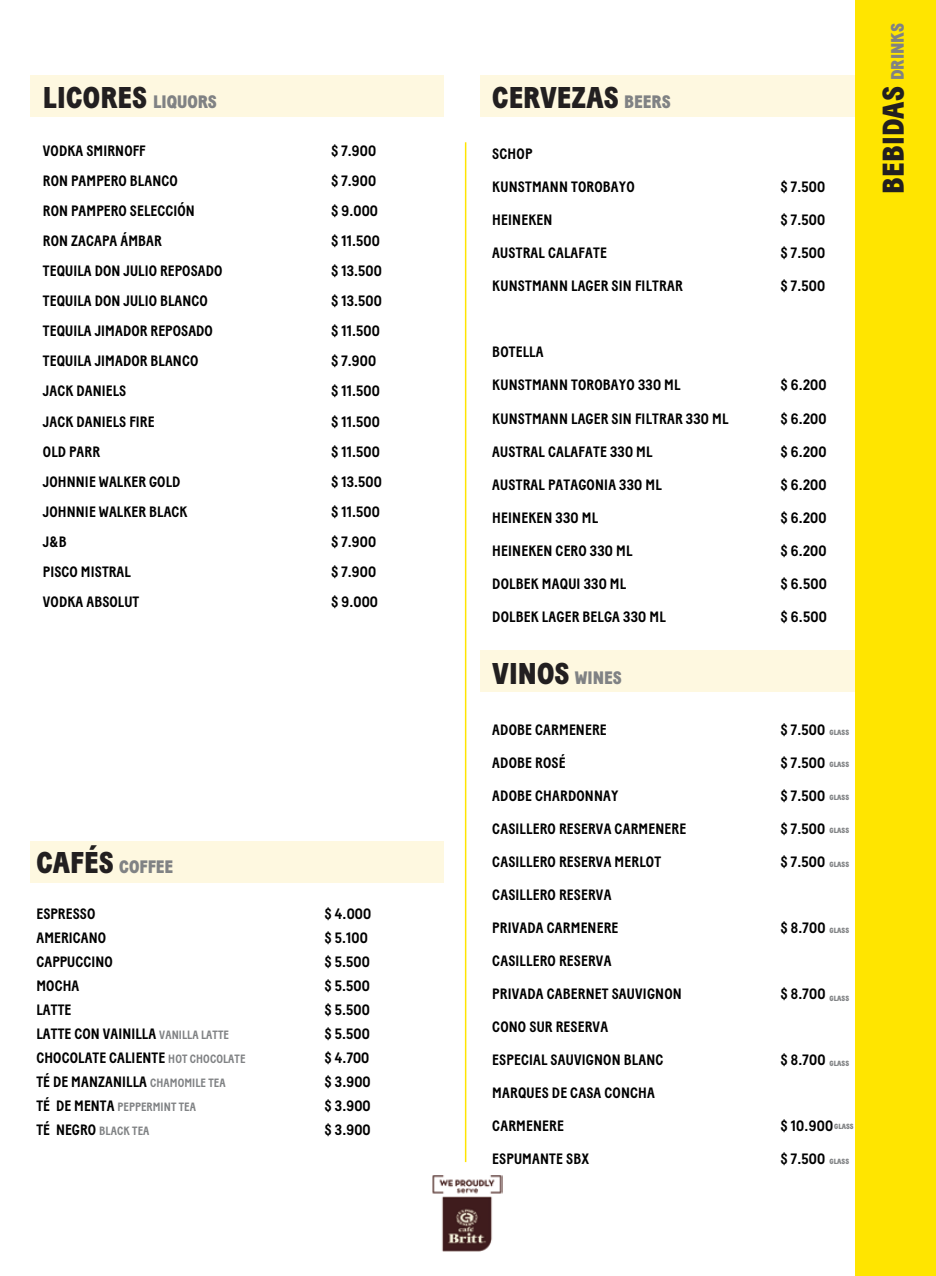
<style>
.page{position:relative;width:936px;height:1276px;background:#fff}
.page>*{position:absolute;margin:0;border:0;box-sizing:border-box;transform-origin:0 0}
.t1{font:900 30px "Baton";letter-spacing:.01em;color:#221f20}
.t2{font:900 18px "Baton";color:#808284}
.t3{font:700 15px "Baton";letter-spacing:.015em;color:#010101}
.t4{font:700 12px "Baton";letter-spacing:.01em;color:#808284}
.t5{font:900 7.5px "Baton";color:#808284}
.s1{font-size:18px;color:#808284}
.s2{font-size:30px;color:#221f20}
.s3{font-size:12px;color:#808284}
.s4{font-size:15px;color:#010101}
</style>
<div class="page">
<div style="left:480px;top:75px;width:450px;height:41px;background:#fef8e0"></div>
<div style="left:480px;top:650px;width:450px;height:42px;background:#fef8e0"></div>
<div style="left:31px;top:75px;width:413px;height:41px;background:#fef8e0"></div>
<div style="left:31px;top:841px;width:413px;height:41px;background:#fef8e0"></div>
<div style="left:854px;top:0;width:81px;height:1276px;background:#ffe500"></div>
<hr style="left:465px;top:142px;width:1px;height:1020px;background:#ffe500">
<img style="left:432px;top:1175px;width:70px;height:77px">
<h1 class="t1" style="left:43px;top:80px;width:175px">LICORES <span class="s1">LIQUORS</span></h1>
<p class="t3" style="left:43px;top:142px;width:104px">VODKA SMIRNOFF</p>
<p class="t3" style="left:331px;top:142px;width:46px">$ 7.900</p>
<p class="t3" style="left:43px;top:172px;width:136px">RON PAMPERO BLANCO</p>
<p class="t3" style="left:331px;top:172px;width:46px">$ 7.900</p>
<p class="t3" style="left:43px;top:202px;width:153px">RON PAMPERO SELECCIÓN</p>
<p class="t3" style="left:331px;top:202px;width:48px">$ 9.000</p>
<p class="t3" style="left:43px;top:232px;width:120px">RON ZACAPA ÁMBAR</p>
<p class="t3" style="left:331px;top:232px;width:50px">$ 11.500</p>
<p class="t3" style="left:43px;top:262px;width:181px">TEQUILA DON JULIO REPOSADO</p>
<p class="t3" style="left:331px;top:262px;width:52px">$ 13.500</p>
<p class="t3" style="left:43px;top:292px;width:166px">TEQUILA DON JULIO BLANCO</p>
<p class="t3" style="left:331px;top:292px;width:52px">$ 13.500</p>
<p class="t3" style="left:43px;top:322px;width:171px">TEQUILA JIMADOR REPOSADO</p>
<p class="t3" style="left:331px;top:322px;width:50px">$ 11.500</p>
<p class="t3" style="left:43px;top:352px;width:157px">TEQUILA JIMADOR BLANCO</p>
<p class="t3" style="left:331px;top:352px;width:46px">$ 7.900</p>
<p class="t3" style="left:43px;top:382px;width:85px">JACK DANIELS</p>
<p class="t3" style="left:331px;top:382px;width:50px">$ 11.500</p>
<p class="t3" style="left:43px;top:412px;width:113px">JACK DANIELS FIRE</p>
<p class="t3" style="left:331px;top:412px;width:50px">$ 11.500</p>
<p class="t3" style="left:43px;top:442px;width:59px">OLD PARR</p>
<p class="t3" style="left:331px;top:442px;width:50px">$ 11.500</p>
<p class="t3" style="left:43px;top:472px;width:139px">JOHNNIE WALKER GOLD</p>
<p class="t3" style="left:331px;top:472px;width:52px">$ 13.500</p>
<p class="t3" style="left:43px;top:502px;width:146px">JOHNNIE WALKER BLACK</p>
<p class="t3" style="left:331px;top:502px;width:50px">$ 11.500</p>
<p class="t3" style="left:43px;top:532px;width:25px">J&amp;B</p>
<p class="t3" style="left:331px;top:532px;width:46px">$ 7.900</p>
<p class="t3" style="left:43px;top:562px;width:89px">PISCO MISTRAL</p>
<p class="t3" style="left:331px;top:562px;width:46px">$ 7.900</p>
<p class="t3" style="left:43px;top:592px;width:98px">VODKA ABSOLUT</p>
<p class="t3" style="left:331px;top:592px;width:48px">$ 9.000</p>
<p class="t2" style="left:36px;top:856px;width:138px"><span class="s2">CAFÉS</span> COFFEE</p>
<p class="t3" style="left:36px;top:905px;width:60px">ESPRESSO</p>
<p class="t3" style="left:324px;top:905px;width:48px">$ 4.000</p>
<p class="t3" style="left:36px;top:929px;width:71px">AMERICANO</p>
<p class="t3" style="left:324px;top:929px;width:45px">$ 5.100</p>
<p class="t3" style="left:36px;top:953px;width:78px">CAPPUCCINO</p>
<p class="t3" style="left:324px;top:953px;width:47px">$ 5.500</p>
<p class="t3" style="left:36px;top:977px;width:44px">MOCHA</p>
<p class="t3" style="left:324px;top:977px;width:47px">$ 5.500</p>
<p class="t3" style="left:36px;top:1001px;width:36px">LATTE</p>
<p class="t3" style="left:324px;top:1001px;width:47px">$ 5.500</p>
<p class="t3" style="left:36px;top:1025px;width:194px">LATTE CON VAINILLA <span class="s3">VANILLA LATTE</span></p>
<p class="t3" style="left:324px;top:1025px;width:47px">$ 5.500</p>
<p class="t3" style="left:36px;top:1049px;width:210px">CHOCOLATE CALIENTE <span class="s3">HOT CHOCOLATE</span></p>
<p class="t3" style="left:324px;top:1049px;width:46px">$ 4.700</p>
<p class="t3" style="left:36px;top:1073px;width:191px">TÉ DE MANZANILLA <span class="s3">CHAMOMILE TEA</span></p>
<p class="t3" style="left:324px;top:1073px;width:48px">$ 3.900</p>
<p class="t4" style="left:36px;top:1099px;width:161px"><span class="s4">TÉ DE MENTA</span> PEPPERMINT TEA</p>
<p class="t3" style="left:324px;top:1097px;width:48px">$ 3.900</p>
<p class="t4" style="left:36px;top:1123px;width:114px"><span class="s4">TÉ NEGRO</span> BLACK TEA</p>
<p class="t3" style="left:324px;top:1121px;width:48px">$ 3.900</p>
<h1 class="t1" style="left:492px;top:80px;width:180px">CERVEZAS <span class="s1">BEERS</span></h1>
<p class="t3" style="left:492px;top:145px;width:42px">SCHOP</p>
<p class="t3" style="left:492px;top:178px;width:144px">KUNSTMANN TOROBAYO</p>
<p class="t3" style="left:780px;top:178px;width:46px">$ 7.500</p>
<p class="t3" style="left:492px;top:211px;width:62px">HEINEKEN</p>
<p class="t3" style="left:780px;top:211px;width:46px">$ 7.500</p>
<p class="t3" style="left:492px;top:244px;width:116px">AUSTRAL CALAFATE</p>
<p class="t3" style="left:780px;top:244px;width:46px">$ 7.500</p>
<p class="t3" style="left:492px;top:277px;width:192px">KUNSTMANN LAGER SIN FILTRAR</p>
<p class="t3" style="left:780px;top:277px;width:46px">$ 7.500</p>
<p class="t3" style="left:492px;top:343px;width:53px">BOTELLA</p>
<p class="t3" style="left:492px;top:376px;width:190px">KUNSTMANN TOROBAYO 330 ML</p>
<p class="t3" style="left:780px;top:376px;width:48px">$ 6.200</p>
<p class="t3" style="left:492px;top:409px;width:237px">KUNSTMANN LAGER SIN FILTRAR 330 ML</p>
<p class="t3" style="left:780px;top:409px;width:48px">$ 6.200</p>
<p class="t3" style="left:492px;top:442px;width:162px">AUSTRAL CALAFATE 330 ML</p>
<p class="t3" style="left:780px;top:442px;width:48px">$ 6.200</p>
<p class="t3" style="left:492px;top:475px;width:171px">AUSTRAL PATAGONIA 330 ML</p>
<p class="t3" style="left:780px;top:475px;width:48px">$ 6.200</p>
<p class="t3" style="left:492px;top:508px;width:107px">HEINEKEN 330 ML</p>
<p class="t3" style="left:780px;top:508px;width:48px">$ 6.200</p>
<p class="t3" style="left:492px;top:541px;width:142px">HEINEKEN CERO 330 ML</p>
<p class="t3" style="left:780px;top:541px;width:48px">$ 6.200</p>
<p class="t3" style="left:492px;top:574px;width:135px">DOLBEK MAQUI 330 ML</p>
<p class="t3" style="left:780px;top:574px;width:48px">$ 6.500</p>
<p class="t3" style="left:492px;top:607px;width:175px">DOLBEK LAGER BELGA 330 ML</p>
<p class="t3" style="left:780px;top:607px;width:48px">$ 6.500</p>
<h1 class="t1" style="left:492px;top:656px;width:131px">VINOS <span class="s1">WINES</span></h1>
<p class="t3" style="left:492px;top:721px;width:116px">ADOBE CARMENERE</p>
<p class="t3" style="left:780px;top:721px;width:46px">$ 7.500</p>
<p class="t3" style="left:492px;top:754px;width:75px">ADOBE ROSÉ</p>
<p class="t3" style="left:780px;top:754px;width:46px">$ 7.500</p>
<p class="t3" style="left:492px;top:787px;width:128px">ADOBE CHARDONNAY</p>
<p class="t3" style="left:780px;top:787px;width:46px">$ 7.500</p>
<p class="t3" style="left:492px;top:820px;width:195px">CASILLERO RESERVA CARMENERE</p>
<p class="t3" style="left:780px;top:820px;width:46px">$ 7.500</p>
<p class="t3" style="left:492px;top:853px;width:170px">CASILLERO RESERVA MERLOT</p>
<p class="t3" style="left:780px;top:853px;width:46px">$ 7.500</p>
<p class="t3" style="left:492px;top:886px;width:121px">CASILLERO RESERVA</p>
<p class="t3" style="left:492px;top:919px;width:127px">PRIVADA CARMENERE</p>
<p class="t3" style="left:780px;top:919px;width:46px">$ 8.700</p>
<p class="t3" style="left:492px;top:952px;width:121px">CASILLERO RESERVA</p>
<p class="t3" style="left:492px;top:985px;width:191px">PRIVADA CABERNET SAUVIGNON</p>
<p class="t3" style="left:780px;top:985px;width:46px">$ 8.700</p>
<p class="t3" style="left:492px;top:1018px;width:117px">CONO SUR RESERVA</p>
<p class="t3" style="left:492px;top:1051px;width:172px">ESPECIAL SAUVIGNON BLANC</p>
<p class="t3" style="left:780px;top:1051px;width:46px">$ 8.700</p>
<p class="t3" style="left:492px;top:1084px;width:164px">MARQUES DE CASA CONCHA</p>
<p class="t3" style="left:492px;top:1117px;width:73px">CARMENERE</p>
<p class="t3" style="left:780px;top:1117px;width:54px">$ 10.900</p>
<p class="t3" style="left:492px;top:1150px;width:98px">ESPUMANTE SBX</p>
<p class="t3" style="left:780px;top:1150px;width:46px">$ 7.500</p>
<p class="t5" style="left:829px;top:728px;width:21px">GLASS</p>
<p class="t5" style="left:829px;top:760px;width:21px">GLASS</p>
<p class="t5" style="left:829px;top:793px;width:21px">GLASS</p>
<p class="t5" style="left:829px;top:826px;width:21px">GLASS</p>
<p class="t5" style="left:829px;top:860px;width:21px">GLASS</p>
<p class="t5" style="left:829px;top:926px;width:21px">GLASS</p>
<p class="t5" style="left:829px;top:994px;width:21px">GLASS</p>
<p class="t5" style="left:829px;top:1058px;width:21px">GLASS</p>
<p class="t5" style="left:834px;top:1122px;width:21px">GLASS</p>
<p class="t5" style="left:829px;top:1157px;width:21px">GLASS</p>
<h1 class="t1" style="left:875px;top:194px;width:172px;rotate:-90deg">BEBIDAS <span class="s1">DRINKS</span></h1>
</div>
